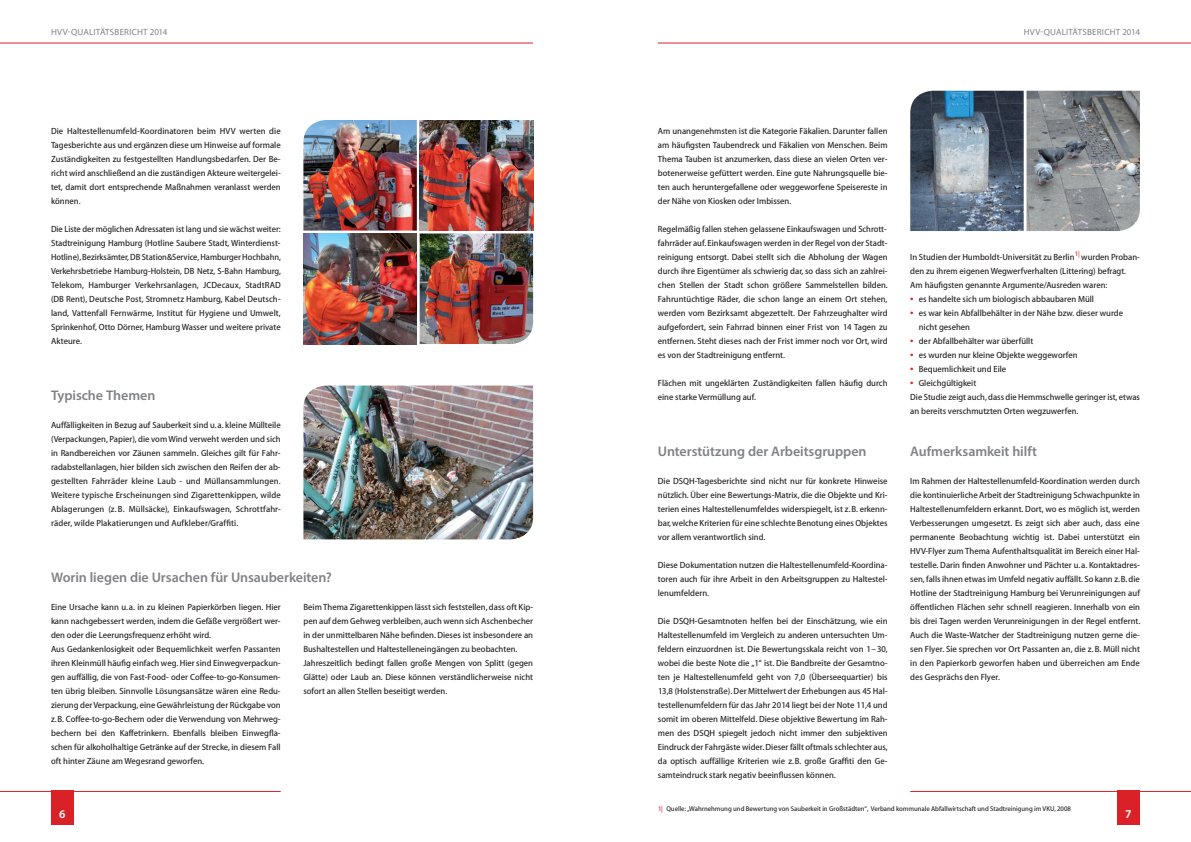
<style>
.page{position:relative;width:1191px;height:842px;background:#fff}
.page>*{position:absolute;margin:0;border:0;box-sizing:border-box;transform-origin:0 0}
.t1{font:600 14px "Myriad Pro";letter-spacing:-.005em;color:#808285}
.t2{font:12px "Myriad MM";color:#fff}
.t3{font:9px/14px "Myriad MM Light Ziff";color:#231f20;text-align:justify}
.t4{font:9px "Myriad Pro";letter-spacing:.02em;color:#808285}
.t5{font:7px "Myriad MM Light Ziff";color:#231f20}
.s1{font-size:12px;color:#da2128}
.s2{color:#da2128}
</style>
<div class="page">
<hr style="left:658px;top:43px;width:533px;height:1px;background:#da2128">
<hr style="left:0;top:43px;width:533px;height:1px;background:#da2128">
<hr style="left:0;top:791px;width:281px;height:1px;background:#da2128">
<hr style="left:910px;top:791px;width:281px;height:1px;background:#da2128">
<div style="left:51px;top:791px;width:23px;height:34px;background:#da2128"></div>
<div style="left:1117px;top:791px;width:23px;height:34px;background:#da2128"></div>
<img style="left:303px;top:386px;width:230px;height:153px">
<img style="left:910px;top:91px;width:113px;height:140px">
<img style="left:1026px;top:91px;width:114px;height:140px">
<img style="left:303px;top:120px;width:114px;height:111px">
<img style="left:303px;top:233px;width:114px;height:111px">
<img style="left:420px;top:233px;width:113px;height:111px">
<img style="left:420px;top:120px;width:113px;height:111px">
<p class="t4" style="left:51px;top:27px;width:118px">HVV-QUALITÄTSBERICHT 2014</p>
<p class="t4" style="left:1023px;top:27px;width:118px">HVV-QUALITÄTSBERICHT 2014</p>
<p class="t3" style="left:51px;top:124px;width:231px">Die Haltestellenumfeld-Koordinatoren beim HVV werten die Tagesberichte aus und ergänzen diese um Hinweise auf formale Zuständigkeiten zu festgestellten Handlungsbedarfen. Der Be&shy;richt wird anschließend an die zuständigen Akteure weitergelei&shy;tet, damit dort entsprechende Maßnahmen veranlasst werden können.</p>
<p class="t3" style="left:51px;top:222px;width:231px">Die Liste der möglichen Adressaten ist lang und sie wächst weiter:<br>Stadtreinigung Hamburg (Hotline Saubere Stadt, Winterdienst-Hotline), Bezirksämter, DB Station&amp;Service, Hamburger Hochbahn, Verkehrsbetriebe Hamburg-Holstein, DB Netz, S-Bahn Hamburg, Telekom, Hamburger Verkehrsanlagen, JCDecaux, StadtRAD (DB Rent), Deutsche Post, Stromnetz Hamburg, Kabel Deutsch&shy;land, Vattenfall Fernwärme, Institut für Hygiene und Umwelt, Sprinkenhof, Otto Dörner, Hamburg Wasser und weitere private Akteure.</p>
<h1 class="t1" style="left:51px;top:386px;width:106px">Typische Themen</h1>
<p class="t3" style="left:51px;top:418px;width:231px">Auffälligkeiten in Bezug auf Sauberkeit sind u.a. kleine Müllteile (Verpackungen, Papier), die vom Wind verweht werden und sich in Randbereichen vor Zäunen sammeln. Gleiches gilt für Fahr&shy;radabstellanlagen, hier bilden sich zwischen den Reifen der ab&shy;gestellten Fahrräder kleine Laub - und Müllansammlungen.<br>Weitere typische Erscheinungen sind Zigarettenkippen, wilde Ablagerungen (z. B. Müllsäcke), Einkaufswagen, Schrottfahr&shy;räder, wilde Plakatierungen und Aufkleber/Graffiti.</p>
<h1 class="t1" style="left:51px;top:568px;width:282px">Worin liegen die Ursachen für Unsauberkeiten?</h1>
<p class="t3" style="left:303px;top:600px;width:231px;text-align:left">Beim Thema Zigarettenkippen lässt sich feststellen, dass oft Kip&shy;pen auf dem Gehweg verbleiben, auch wenn sich Aschenbecher in der unmittelbaren Nähe befinden. Dieses ist insbesondere an Bushaltestellen und Haltestelleneingängen zu beobachten.<br>Jahreszeitlich bedingt fallen große Mengen von Splitt (gegen Glätte) oder Laub an. Diese können verständlicherweise nicht sofort an allen Stellen beseitigt werden.</p>
<p class="t3" style="left:51px;top:600px;width:231px;text-align:left">Eine Ursache kann u.a. in zu kleinen Papierkörben liegen. Hier kann nachgebessert werden, indem die Gefäße vergrößert wer&shy;den oder die Leerungsfrequenz erhöht wird.<br>Aus Gedankenlosigkeit oder Bequemlichkeit werfen Passanten ihren Kleinmüll häufig einfach weg. Hier sind Einwegverpackun&shy;gen auffällig, die von Fast-Food- oder Coffee-to-go-Konsumen&shy;ten übrig bleiben. Sinnvolle Lösungsansätze wären eine Redu&shy;zierung der Verpackung, eine Gewährleistung der Rückgabe von z.B. Coffee-to-go-Bechern oder die Verwendung von Mehrweg&shy;bechern bei den Kaffetrinkern. Ebenfalls bleiben Einwegfla&shy;schen für alkoholhaltige Getränke auf der Strecke, in diesem Fall oft hinter Zäune am Wegesrand geworfen.</p>
<p class="t3" style="left:658px;top:124px;width:231px">Am unangenehmsten ist die Kategorie Fäkalien. Darunter fallen am häufigsten Taubendreck und Fäkalien von Menschen. Beim Thema Tauben ist anzumerken, dass diese an vielen Orten ver&shy;botenerweise gefüttert werden. Eine gute Nahrungsquelle bie&shy;ten auch heruntergefallene oder weggeworfene Speisereste in der Nähe von Kiosken oder Imbissen.</p>
<p class="t3" style="left:658px;top:222px;width:231px">Regelmäßig fallen stehen gelassene Einkaufswagen und Schrott&shy;fahrräder auf. Einkaufswagen werden in der Regel von der Stadt&shy;reinigung entsorgt. Dabei stellt sich die Abholung der Wagen durch ihre Eigentümer als schwierig dar, so dass sich an zahlrei&shy;chen Stellen der Stadt schon größere Sammelstellen bilden.<br>Fahruntüchtige Räder, die schon lange an einem Ort stehen, werden vom Bezirksamt abgezettelt. Der Fahrzeughalter wird aufgefordert, sein Fahrrad binnen einer Frist von 14 Tagen zu entfernen. Steht dieses nach der Frist immer noch vor Ort, wird es von der Stadtreinigung entfernt.</p>
<p class="t3" style="left:658px;top:376px;width:231px">Flächen mit ungeklärten Zuständigkeiten fallen häufig durch eine starke Vermüllung auf.</p>
<h1 class="t1" style="left:658px;top:442px;width:210px">Unterstützung der Arbeitsgruppen</h1>
<p class="t3" style="left:658px;top:474px;width:231px">Die DSQH-Tagesberichte sind nicht nur für konkrete Hinweise nützlich. Über eine Bewertungs-Matrix, die die Objekte und Kri&shy;terien eines Haltestellenumfeldes widerspiegelt, ist z.B. erkenn&shy;bar, welche Kriterien für eine schlechte Benotung eines Objektes vor allem verantwortlich sind.</p>
<p class="t3" style="left:658px;top:558px;width:231px">Diese Dokumentation nutzen die Haltestellenumfeld-Koordina&shy;toren auch für ihre Arbeit in den Arbeitsgruppen zu Haltestel&shy;lenumfeldern.</p>
<p class="t3" style="left:658px;top:614px;width:231px">Die DSQH-Gesamtnoten helfen bei der Einschätzung, wie ein Haltestellenumfeld im Vergleich zu anderen untersuchten Um&shy;feldern einzuordnen ist. Die Bewertungsskala reicht von 1 – 30, wobei die beste Note die „1“ ist. Die Bandbreite der Gesamtno&shy;ten je Haltestellenumfeld geht von 7,0 (Überseequartier) bis 13,8 (Holstenstraße). Der Mittelwert der Erhebungen aus 45 Hal&shy;testellenumfeldern für das Jahr 2014 liegt bei der Note 11,4 und somit im oberen Mittelfeld. Diese objektive Bewertung im Rah&shy;men des DSQH spiegelt jedoch nicht immer den subjektiven Eindruck der Fahrgäste wider. Dieser fällt oftmals schlechter aus, da optisch auffällige Kriterien wie z.B. große Graffiti den Ge&shy;samteindruck stark negativ beeinflussen können.</p>
<p class="t3" style="left:910px;top:250px;width:231px;text-align:left">In Studien der Humboldt-Universität zu Berlin<sup>1|</sup> wurden Proban&shy;den zu ihrem eigenen Wegwerfverhalten (Littering) befragt.<br>Am häufigsten genannte Argumente/Ausreden waren:</p>
<p class="t3" style="left:910px;top:292px;width:185px"><span class="s1">•</span> es handelte sich um biologisch abbaubaren Müll</p>
<p class="t3" style="left:918px;top:306px;width:206px;text-indent:-9px"><span class="s1">•</span> es war kein Abfallbehälter in der Nähe bzw. dieser wurde nicht gesehen</p>
<p class="t3" style="left:910px;top:334px;width:124px"><span class="s1">•</span> der Abfallbehälter war überfüllt</p>
<p class="t3" style="left:910px;top:348px;width:169px"><span class="s1">•</span> es wurden nur kleine Objekte weggeworfen</p>
<p class="t3" style="left:910px;top:362px;width:97px"><span class="s1">•</span> Bequemlichkeit und Eile</p>
<p class="t3" style="left:910px;top:376px;width:231px;text-align:left"><span class="s1">•</span> Gleichgültigkeit<br>Die Studie zeigt auch, dass die Hemmschwelle geringer ist, etwas an bereits verschmutzten Orten wegzuwerfen.</p>
<h1 class="t1" style="left:910px;top:442px;width:128px">Aufmerksamkeit hilft</h1>
<p class="t3" style="left:910px;top:474px;width:231px">Im Rahmen der Haltestellenumfeld-Koordination werden durch die kontinuierliche Arbeit der Stadtreinigung Schwachpunkte in Haltestellenumfeldern erkannt. Dort, wo es möglich ist, werden Verbesserungen umgesetzt. Es zeigt sich aber auch, dass eine permanente Beobachtung wichtig ist. Dabei unterstützt ein HVV-Flyer zum Thema Aufenthaltsqualität im Bereich einer Hal&shy;testelle. Darin finden Anwohner und Pächter u.a. Kontaktadres&shy;sen, falls ihnen etwas im Umfeld negativ auffällt. So kann z.B. die Hotline der Stadtreinigung Hamburg bei Verunreinigungen auf öffentlichen Flächen sehr schnell reagieren. Innerhalb von ein bis drei Tagen werden Verunreinigungen in der Regel entfernt.<br>Auch die Waste-Watcher der Stadtreinigung nutzen gerne die&shy;sen Flyer. Sie sprechen vor Ort Passanten an, die z.B. Müll nicht in den Papierkorb geworfen haben und überreichen am Ende des Gesprächs den Flyer.</p>
<p class="t5" style="left:658px;top:805px;width:414px"><span class="s2">1|</span> Quelle: „Wahrnehmung und Bewertung von Sauberkeit in Großstädten“, Verband kommunale Abfallwirtschaft und Stadtreinigung im VKU, 2008</p>
<h2 class="t2" style="left:59px;top:808px;width:8px">6</h2>
<h2 class="t2" style="left:1126px;top:808px;width:7px">7</h2>
</div>
